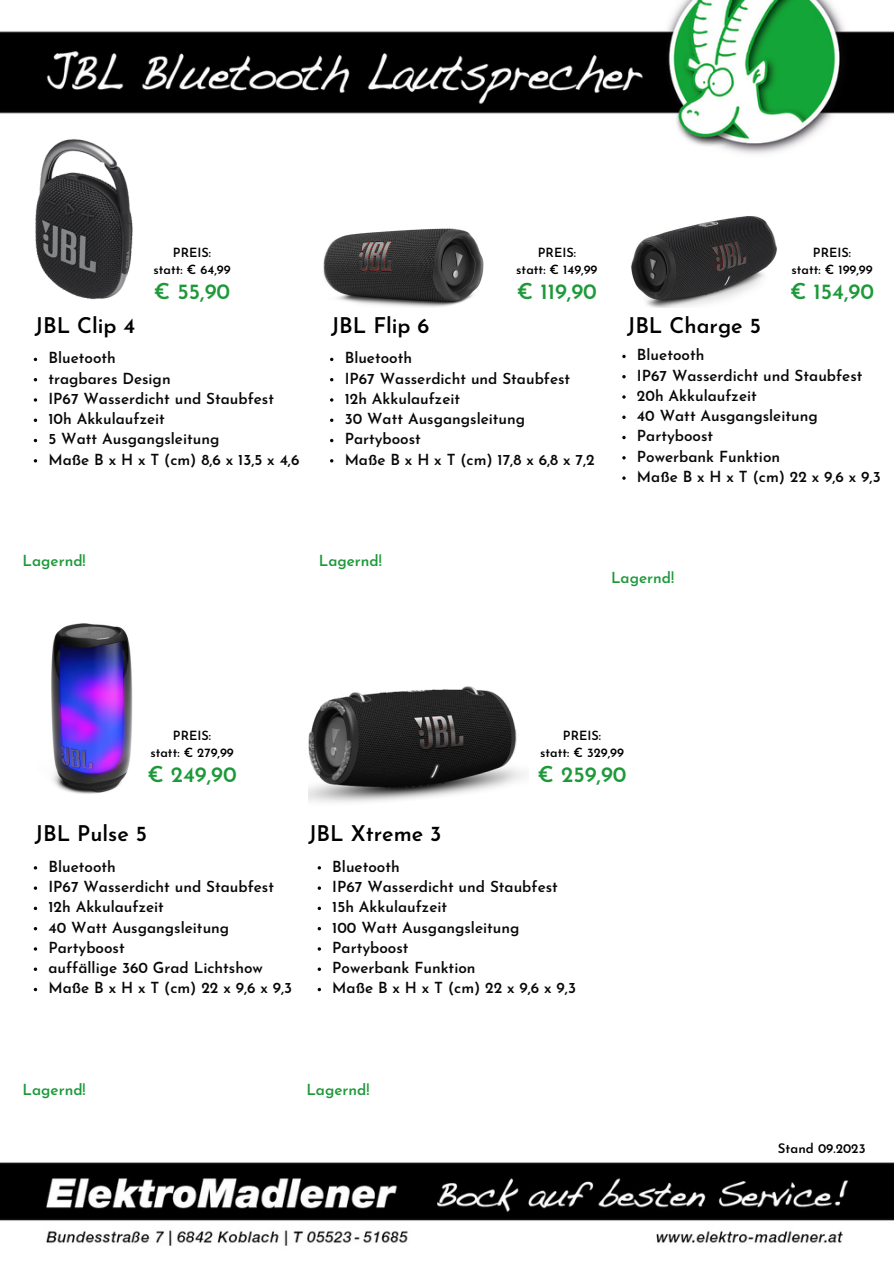
<style>
.page{position:relative;width:894px;height:1264px;background:#fff}
.page>*{position:absolute;margin:0;border:0;box-sizing:border-box;transform-origin:0 0}
.t1{font:600 21.9px "Josefin Sans";color:#1e993a}
.t2{font:600 21.6px "Josefin Sans";color:#000}
.t3{font:600 15.3px "Josefin Sans";color:#080808}
.t4{font:600 15.3px "Josefin Sans";color:#1e993a}
.t5{font:600 13.2px "Josefin Sans";color:#000}
.t6{font:600 12.6px "Josefin Sans";color:#000}
</style>
<div class="page">
<img style="left:0;top:0;width:893px;height:1246px">
<img style="left:35px;top:608px;width:117px;height:198px">
<img style="left:308px;top:676px;width:220px;height:130px">
<img style="left:321px;top:221px;width:165px;height:86px">
<img style="left:35px;top:135px;width:102px;height:172px">
<img style="left:627px;top:213px;width:151px;height:95px">
<svg style="left:34px;top:418px;width:3px;height:4px"></svg>
<svg style="left:330px;top:418px;width:3px;height:4px"></svg>
<svg style="left:622px;top:415px;width:3px;height:4px"></svg>
<svg style="left:622px;top:476px;width:3px;height:4px"></svg>
<svg style="left:34px;top:906px;width:3px;height:4px"></svg>
<svg style="left:34px;top:987px;width:3px;height:4px"></svg>
<svg style="left:317px;top:866px;width:4px;height:3px"></svg>
<svg style="left:317px;top:886px;width:4px;height:3px"></svg>
<svg style="left:317px;top:906px;width:4px;height:4px"></svg>
<svg style="left:317px;top:927px;width:4px;height:3px"></svg>
<svg style="left:317px;top:947px;width:4px;height:3px"></svg>
<svg style="left:317px;top:967px;width:4px;height:3px"></svg>
<svg style="left:317px;top:987px;width:4px;height:4px"></svg>
<p class="t6" style="left:173px;top:248px;width:40px">PREIS:</p>
<p class="t6" style="left:153px;top:264px;width:79px">statt: € 64,99</p>
<p class="t1" style="left:154px;top:283px;width:78px">€ 55,90</p>
<p class="t6" style="left:537px;top:248px;width:40px">PREIS:</p>
<p class="t6" style="left:516px;top:264px;width:83px">statt: € 149,99</p>
<p class="t1" style="left:517px;top:283px;width:81px">€ 119,90</p>
<p class="t2" style="left:35px;top:317px;width:102px">JBL Clip 4</p>
<p class="t2" style="left:331px;top:317px;width:100px">JBL Flip 6</p>
<p class="t2" style="left:627px;top:317px;width:135px">JBL Charge 5</p>
<p class="t6" style="left:812px;top:248px;width:40px">PREIS:</p>
<p class="t6" style="left:791px;top:264px;width:83px">statt: € 199,99</p>
<p class="t1" style="left:789px;top:283px;width:85px">€ 154,90</p>
<p class="t3" style="left:48px;top:352px;width:69px">Bluetooth</p>
<p class="t3" style="left:48px;top:372px;width:124px">tragbares Design</p>
<p class="t3" style="left:48px;top:392px;width:227px">IP67 Wasserdicht und Staubfest</p>
<p class="t3" style="left:48px;top:413px;width:118px">10h Akkulaufzeit</p>
<p class="t3" style="left:48px;top:433px;width:172px">5 Watt Ausgangsleitung</p>
<p class="t3" style="left:48px;top:453px;width:252px">Maße B x H x T (cm) 8,6 x 13,5 x 4,6</p>
<p class="t3" style="left:344px;top:352px;width:69px">Bluetooth</p>
<p class="t3" style="left:344px;top:372px;width:227px">IP67 Wasserdicht und Staubfest</p>
<p class="t3" style="left:344px;top:392px;width:117px">12h Akkulaufzeit</p>
<p class="t3" style="left:344px;top:413px;width:182px">30 Watt Ausgangsleitung</p>
<p class="t3" style="left:344px;top:433px;width:78px">Partyboost</p>
<p class="t3" style="left:344px;top:453px;width:251px">Maße B x H x T (cm) 17,8 x 6,8 x 7,2</p>
<p class="t3" style="left:636px;top:349px;width:69px">Bluetooth</p>
<p class="t3" style="left:636px;top:369px;width:227px">IP67 Wasserdicht und Staubfest</p>
<p class="t3" style="left:636px;top:389px;width:121px">20h Akkulaufzeit</p>
<p class="t3" style="left:636px;top:410px;width:182px">40 Watt Ausgangsleitung</p>
<p class="t3" style="left:636px;top:430px;width:78px">Partyboost</p>
<p class="t3" style="left:636px;top:450px;width:145px">Powerbank Funktion</p>
<p class="t3" style="left:636px;top:470px;width:245px">Maße B x H x T (cm) 22 x 9,6 x 9,3</p>
<p class="t4" style="left:23px;top:554px;width:65px">Lagernd!</p>
<p class="t4" style="left:319px;top:554px;width:65px">Lagernd!</p>
<p class="t4" style="left:611px;top:572px;width:65px">Lagernd!</p>
<p class="t6" style="left:173px;top:730px;width:40px">PREIS:</p>
<p class="t6" style="left:150px;top:747px;width:85px">statt: € 279,99</p>
<p class="t1" style="left:147px;top:765px;width:91px">€ 249,90</p>
<p class="t6" style="left:563px;top:730px;width:40px">PREIS:</p>
<p class="t6" style="left:540px;top:747px;width:85px">statt: € 329,99</p>
<p class="t1" style="left:537px;top:765px;width:90px">€ 259,90</p>
<p class="t2" style="left:35px;top:825px;width:114px">JBL Pulse 5</p>
<p class="t2" style="left:308px;top:825px;width:134px">JBL Xtreme 3</p>
<p class="t3" style="left:48px;top:860px;width:69px">Bluetooth</p>
<p class="t3" style="left:48px;top:880px;width:227px">IP67 Wasserdicht und Staubfest</p>
<p class="t3" style="left:48px;top:900px;width:117px">12h Akkulaufzeit</p>
<p class="t3" style="left:48px;top:921px;width:182px">40 Watt Ausgangsleitung</p>
<p class="t3" style="left:48px;top:941px;width:78px">Partyboost</p>
<p class="t3" style="left:48px;top:961px;width:216px">auffällige 360 Grad Lichtshow</p>
<p class="t3" style="left:48px;top:982px;width:245px">Maße B x H x T (cm) 22 x 9,6 x 9,3</p>
<p class="t3" style="left:332px;top:860px;width:69px">Bluetooth</p>
<p class="t3" style="left:332px;top:880px;width:227px">IP67 Wasserdicht und Staubfest</p>
<p class="t3" style="left:332px;top:900px;width:116px">15h Akkulaufzeit</p>
<p class="t3" style="left:332px;top:921px;width:189px">100 Watt Ausgangsleitung</p>
<p class="t3" style="left:332px;top:941px;width:78px">Partyboost</p>
<p class="t3" style="left:332px;top:961px;width:145px">Powerbank Funktion</p>
<p class="t3" style="left:332px;top:982px;width:245px">Maße B x H x T (cm) 22 x 9,6 x 9,3</p>
<p class="t4" style="left:23px;top:1083px;width:65px">Lagernd!</p>
<p class="t4" style="left:306px;top:1083px;width:65px">Lagernd!</p>
<p class="t5" style="left:777px;top:1142px;width:89px">Stand 09.2023</p>
</div>
